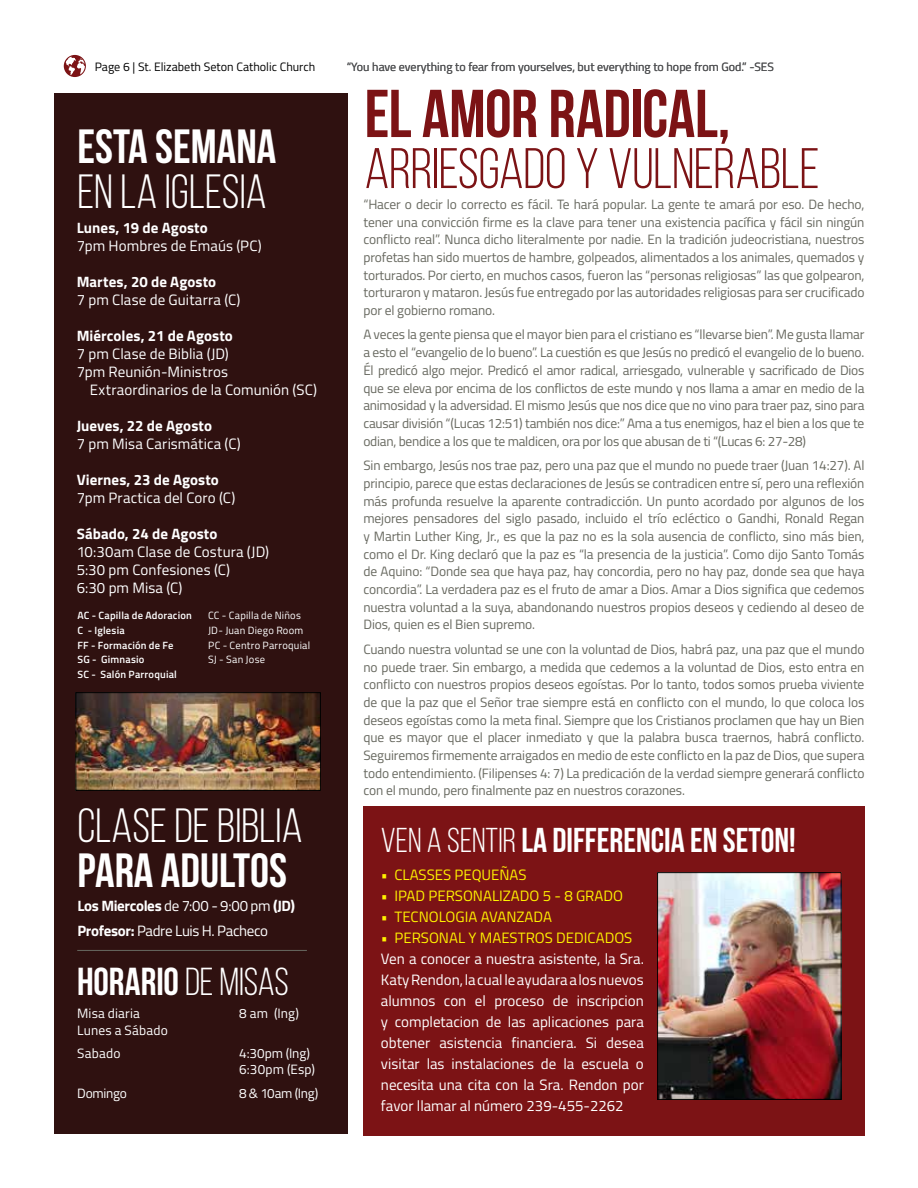
<style>
.page{position:relative;width:918px;height:1188px;background:#fff}
.page>*{position:absolute;margin:0;border:0;box-sizing:border-box;transform-origin:0 0}
.t1{font:67.5px "Bebas Neue";letter-spacing:-.01em;color:#7c1315}
.t2{font:57px "Bebas Neue";letter-spacing:-.01em;color:#7c1315}
.t3{font:48px "Bebas Neue";color:#fff}
.t4{font:700 48px "Bebas Neue";color:#fff}
.t5{font:700 39px "Bebas Neue";letter-spacing:-.005em;color:#fff}
.t6{font:700 34.5px "Bebas Neue";color:#fff}
.t7{font:15px/21px "Titillium";letter-spacing:.005em;color:#fff}
.t8{font:700 15px "Titillium";letter-spacing:.005em;color:#fff}
.t9{font:15px "Titillium";color:#fff200}
.t10{font:15px/24.8px "Titillium";letter-spacing:-.025em;color:#fff}
.t11{font:13.5px/17.7px "Titillium";letter-spacing:-.01em;color:#686960;text-align:justify}
.t12{font:13.5px/23.2px "Titillium";letter-spacing:.005em;color:#fff}
.t13{font:13.5px "Titillium";letter-spacing:-.02em;color:#fff}
.t14{font:12.15px "Titillium";color:#000}
.t15{font:12px "Titillium";color:#515254}
.t16{font:600 10.5px/14.7px "Titillium";letter-spacing:.02em;color:#fff}
.t17{font:10.5px/14.7px "Titillium";letter-spacing:.02em;color:#fff}
.s1{font-weight:700}
.s2{font-weight:400}
</style>
<div class="page">
<div style="left:54px;top:94px;width:293px;height:1040px;background:#2f1110"></div>
<hr style="left:77px;top:950px;width:230px;height:1px;background:#686960">
<svg style="left:64px;top:55px;width:22px;height:22px"></svg>
<img style="left:78px;top:695px;width:241px;height:94px">
<div style="left:76px;top:693px;width:245px;height:98px;border:1px solid #000"></div>
<div style="left:363px;top:806px;width:502px;height:329px;background:#7c1315"></div>
<img style="left:659px;top:874px;width:180px;height:224px">
<div style="left:657px;top:872px;width:184px;height:228px;border:1px solid #000"></div>
<p class="t14" style="left:95px;top:58px;width:222px">Page 6 | St. Elizabeth Seton Catholic Church</p>
<h3 class="t4" style="left:77px;top:121px;width:201px">ESTA SEMANA</h3>
<h3 class="t3" style="left:77px;top:166px;width:191px">EN LA IGLESIA</h3>
<p class="t8" style="left:77px;top:216px;width:133px">Lunes, 19 de Agosto</p>
<p class="t7" style="left:77px;top:235px;width:187px">7pm Hombres de Emaús (PC)</p>
<p class="t8" style="left:77px;top:270px;width:141px">Martes, 20 de Agosto</p>
<p class="t7" style="left:77px;top:289px;width:165px">7 pm Clase de Guitarra (C)</p>
<p class="t8" style="left:77px;top:324px;width:158px">Miércoles, 21 de Agosto</p>
<p class="t7" style="left:77px;top:343px;width:154px">7 pm Clase de Biblia (JD)</p>
<p class="t7" style="left:77px;top:361px;width:153px">7pm Reunión-Ministros</p>
<p class="t7" style="left:90px;top:379px;width:229px">Extraordinarios de la Comunión (SC)</p>
<p class="t8" style="left:77px;top:414px;width:137px">Jueves, 22 de Agosto</p>
<p class="t7" style="left:77px;top:433px;width:166px">7 pm Misa Carismática (C)</p>
<p class="t8" style="left:77px;top:468px;width:144px">Viernes, 23 de Agosto</p>
<p class="t7" style="left:77px;top:487px;width:160px">7pm Practica del Coro (C)</p>
<p class="t8" style="left:77px;top:522px;width:142px">Sábado, 24 de Agosto</p>
<p class="t7" style="left:77px;top:542px;width:194px;line-height:18px">10:30am Clase de Costura (JD)<br>5:30 pm Confesiones (C)<br>6:30 pm Misa (C)</p>
<p class="t16" style="left:77px;top:608px;width:116px">AC - Capilla de Adoracion<br>C - Iglesia<br>FF - Formación de Fe<br>SG - Gimnasio<br>SC - Salón Parroquial</p>
<p class="t17" style="left:208px;top:608px;width:103px">CC - Capilla de Niños<br>JD- Juan Diego Room<br>PC - Centro Parroquial<br>SJ - San Jose</p>
<h3 class="t3" style="left:77px;top:800px;width:227px">CLASE DE BIBLIA</h3>
<h3 class="t4" style="left:77px;top:844px;width:211px">PARA ADULTOS</h3>
<p class="t10" style="left:77px;top:893px;width:219px"><span class="s1">Los Miercoles</span> de 7:00 - 9:00 pm <span class="s1">(JD)<br>Profesor:</span> Padre Luis H. Pacheco</p>
<h3 class="t5" style="left:77px;top:960px;width:213px">HORARIO <span class="s2">DE MISAS</span></h3>
<p class="t12" style="left:77px;top:1001px;width:64px">Misa diaria</p>
<p class="t12" style="left:239px;top:1001px;width:61px">8 am (Ing)</p>
<p class="t12" style="left:77px;top:1018px;width:92px">Lunes a Sábado<br>Sabado</p>
<p class="t12" style="left:239px;top:1044px;width:77px;line-height:16.5px">4:30pm (Ing)<br>6:30pm (Esp)</p>
<p class="t13" style="left:77px;top:1083px;width:51px">Domingo</p>
<p class="t12" style="left:239px;top:1081px;width:81px">8 &amp; 10am (Ing)</p>
<p class="t15" style="left:347px;top:58px;width:429px">“You have everything to fear from yourselves, but everything to hope from God.” -SES</p>
<h1 class="t1" style="left:365px;top:77px;width:367px">EL AMOR RADICAL,</h1>
<h2 class="t2" style="left:365px;top:138px;width:457px">ARRIESGADO Y VULNERABLE</h2>
<p class="t11" style="left:363px;top:195px;width:503px">“Hacer o decir lo correcto es fácil. Te hará popular. La gente te amará por eso. De hecho, tener una convicción firme es la clave para tener una existencia pacífica y fácil sin ningún conflicto real”. Nunca dicho literalmente por nadie. En la tradición judeocristiana, nuestros profetas han sido muertos de hambre, golpeados, alimentados a los animales, quemados y torturados. Por cierto, en muchos casos, fueron las “personas religiosas” las que golpearon, torturaron y mataron. Jesús fue entregado por las autoridades religiosas para ser crucificado por el gobierno romano.</p>
<p class="t11" style="left:363px;top:325px;width:503px">A veces la gente piensa que el mayor bien para el cristiano es “llevarse bien”. Me gusta llamar a esto el “evangelio de lo bueno”. La cuestión es que Jesús no predicó el evangelio de lo bueno.<br>Él predicó algo mejor. Predicó el amor radical, arriesgado, vulnerable y sacrificado de Dios que se eleva por encima de los conflictos de este mundo y nos llama a amar en medio de la animosidad y la adversidad. El mismo Jesús que nos dice que no vino para traer paz, sino para causar división “(Lucas 12:51) también nos dice:” Ama a tus enemigos, haz el bien a los que te odian, bendice a los que te maldicen, ora por los que abusan de ti “(Lucas 6: 27-28)</p>
<p class="t11" style="left:363px;top:456px;width:503px">Sin embargo, Jesús nos trae paz, pero una paz que el mundo no puede traer (Juan 14:27). Al principio, parece que estas declaraciones de Jesús se contradicen entre sí, pero una reflexión más profunda resuelve la aparente contradicción. Un punto acordado por algunos de los mejores pensadores del siglo pasado, incluido el trío ecléctico o Gandhi, Ronald Regan y Martin Luther King, Jr., es que la paz no es la sola ausencia de conflicto, sino más bien, como el Dr. King declaró que la paz es “la presencia de la justicia”. Como dijo Santo Tomás de Aquino: “Donde sea que haya paz, hay concordia, pero no hay paz, donde sea que haya concordia”. La verdadera paz es el fruto de amar a Dios. Amar a Dios significa que cedemos nuestra voluntad a la suya, abandonando nuestros propios deseos y cediendo al deseo de Dios, quien es el Bien supremo.</p>
<p class="t11" style="left:363px;top:640px;width:503px">Cuando nuestra voluntad se une con la voluntad de Dios, habrá paz, una paz que el mundo no puede traer. Sin embargo, a medida que cedemos a la voluntad de Dios, esto entra en conflicto con nuestros propios deseos egoístas. Por lo tanto, todos somos prueba viviente de que la paz que el Señor trae siempre está en conflicto con el mundo, lo que coloca los deseos egoístas como la meta final. Siempre que los Cristianos proclamen que hay un Bien que es mayor que el placer inmediato y que la palabra busca traernos, habrá conflicto.<br>Seguiremos firmemente arraigados en medio de este conflicto en la paz de Dios, que supera todo entendimiento. (Filipenses 4: 7) La predicación de la verdad siempre generará conflicto con el mundo, pero finalmente paz en nuestros corazones.</p>
<h3 class="t6" style="left:381px;top:821px;width:416px"><span class="s2">VEN A SENTIR</span> LA DIFFERENCIA EN SETON!</h3>
<p class="t9" style="left:381px;top:864px;width:147px">• CLASSES PEQUEÑAS</p>
<p class="t9" style="left:381px;top:885px;width:243px">• IPAD PERSONALIZADO 5 - 8 GRADO</p>
<p class="t9" style="left:381px;top:906px;width:173px">• TECNOLOGIA AVANZADA</p>
<p class="t9" style="left:381px;top:927px;width:253px">• PERSONAL Y MAESTROS DEDICADOS</p>
<p class="t7" style="left:381px;top:948px;width:264px;text-align:justify">Ven a conocer a nuestra asistente, la Sra.<br>Katy Rendon, la cual le ayudara a los nuevos alumnos con el proceso de inscripcion y completacion de las aplicaciones para obtener asistencia financiera. Si desea visitar las instalaciones de la escuela o necesita una cita con la Sra. Rendon por favor llamar al número 239-455-2262</p>
</div>
